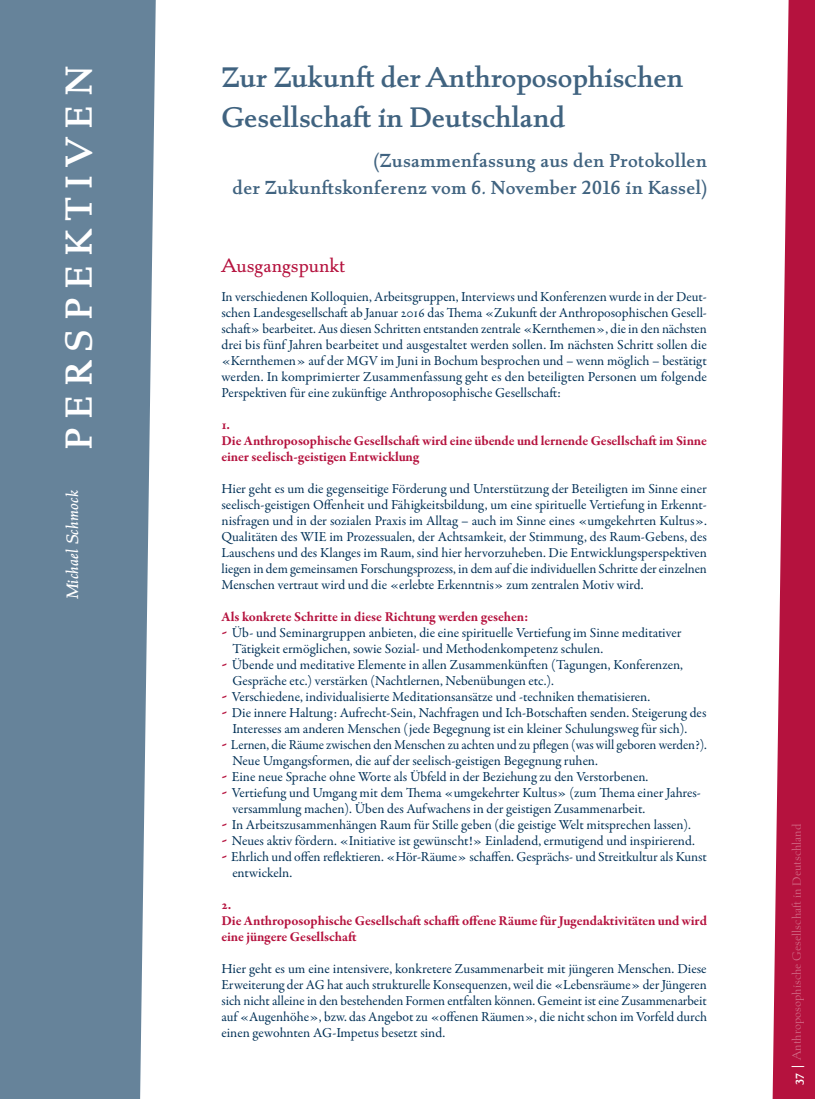
<style>
.page{position:relative;width:815px;height:1099px;background:#fff}
.page>*{position:absolute;margin:0;border:0;box-sizing:border-box;transform-origin:0 0}
.t1{font:600 40px "Albertan Pro";color:#fff}
.t2{font:600 30px/40px "Albertan Pro";letter-spacing:-.005em;color:#406380}
.t3{font:600 20px/26.2px "Albertan Pro";letter-spacing:.01em;color:#406380;text-align:right}
.t4{font:500 20px "Albertan Pro";color:#b5123e}
.t5{font:italic 500 17.5px "Albertan Pro";color:#fff}
.t6{font:13.75px/16px "Garamond Premr Pro";letter-spacing:-.005em;color:#003056}
.t7{font:700 13.75px/16px "Garamond Premr Pro";letter-spacing:-.005em;color:#b5123e}
.t8{font:300 12.5px "Albertan Pro";color:#d3718b}
.s1{font-family:"Albertan Pro";font-weight:700;font-style:italic;font-size:20px;color:#b5123e}
.s2{font-weight:700;color:#fff}
</style>
<div class="page">
<svg style="left:773px;top:0;width:42px;height:1098px;fill:#b5123e"></svg>
<div style="left:0;top:0;width:156px;height:1098px;background:#66839a"></div>
<h1 class="t1" style="left:54px;top:450px;width:386px;rotate:-90deg">P E R S P E K T I V E N</h1>
<p class="t5" style="left:62px;top:599px;width:111px;rotate:-90deg">Michael Schmock</p>
<h2 class="t2" style="left:221px;top:57px;width:463px">Zur Zukunft der Anthroposophischen<br>Gesellschaft in Deutschland</h2>
<h3 class="t3" style="left:233px;top:147px;width:476px">(Zusammenfassung aus den Protokollen<br>der Zukunftskonferenz vom 6. November 2016 in Kassel)</h3>
<h3 class="t4" style="left:221px;top:253px;width:125px">Ausgangspunkt</h3>
<p class="t6" style="left:221px;top:288px;width:487px;text-align:justify">In verschiedenen Kolloquien, Arbeitsgruppen, Interviews und Konferenzen wurde in der Deut&shy;schen Landesgesellschaft ab Januar 2016 das Thema «Zukunft der Anthroposophischen Gesell&shy;schaft» bearbeitet. Aus diesen Schritten entstanden zentrale «Kernthemen», die in den nächsten drei bis fünf Jahren bearbeitet und ausgestaltet werden sollen. Im nächsten Schritt sollen die «Kernthemen» auf der MGV im Juni in Bochum besprochen und – wenn möglich – bestätigt werden. In komprimierter Zusammenfassung geht es den beteiligten Personen um folgende Perspektiven für eine zukünftige Anthroposophische Gesellschaft:</p>
<p class="t7" style="left:221px;top:416px;width:487px">1.<br>Die Anthroposophische Gesellschaft wird eine übende und lernende Gesellschaft im Sinne einer seelisch-geistigen Entwicklung</p>
<p class="t6" style="left:221px;top:480px;width:487px;text-align:justify">Hier geht es um die gegenseitige Förderung und Unterstützung der Beteiligten im Sinne einer seelisch-geistigen Offenheit und Fähigkeitsbildung, um eine spirituelle Vertiefung in Erkennt&shy;nisfragen und in der sozialen Praxis im Alltag – auch im Sinne eines «umgekehrten Kultus».<br>Qualitäten des WIE im Prozessualen, der Achtsamkeit, der Stimmung, des Raum-Gebens, des Lauschens und des Klanges im Raum, sind hier hervorzuheben. Die Entwicklungsperspektiven liegen in dem gemeinsamen Forschungsprozess, in dem auf die individuellen Schritte der einzelnen Menschen vertraut wird und die «erlebte Erkenntnis» zum zentralen Motiv wird.</p>
<p class="t7" style="left:221px;top:608px;width:309px">Als konkrete Schritte in diese Richtung werden gesehen:</p>
<p class="t6" style="left:232px;top:624px;width:450px;text-indent:-11px"><span class="s1">-</span> Üb- und Seminargruppen anbieten, die eine spirituelle Vertiefung im Sinne meditativer<br>Tätigkeit ermöglichen, sowie Sozial- und Methodenkompetenz schulen.</p>
<p class="t6" style="left:232px;top:656px;width:452px;text-indent:-11px"><span class="s1">-</span> Übende und meditative Elemente in allen Zusammenkünften (Tagungen, Konferenzen,<br>Gespräche etc.) verstärken (Nachtlernen, Nebenübungen etc.).</p>
<p class="t6" style="left:221px;top:688px;width:430px"><span class="s1">-</span> Verschiedene, individualisierte Meditationsansätze und -techniken thematisieren.</p>
<p class="t6" style="left:221px;top:704px;width:486px;text-align:center"><span class="s1">-</span> Die innere Haltung: Aufrecht-Sein, Nachfragen und Ich-Botschaften senden. Steigerung des<br>Interesses am anderen Menschen (jede Begegnung ist ein kleiner Schulungsweg für sich).</p>
<p class="t6" style="left:232px;top:736px;width:476px;text-indent:-11px"><span class="s1">-</span> Lernen, die Räume zwischen den Menschen zu achten und zu pflegen (was will geboren werden?).<br>Neue Umgangsformen, die auf der seelisch-geistigen Begegnung ruhen.</p>
<p class="t6" style="left:221px;top:768px;width:428px"><span class="s1">-</span> Eine neue Sprache ohne Worte als Übfeld in der Beziehung zu den Verstorbenen.</p>
<p class="t6" style="left:232px;top:784px;width:470px;text-indent:-11px"><span class="s1">-</span> Vertiefung und Umgang mit dem Thema «umgekehrter Kultus» (zum Thema einer Jahres&shy;versammlung machen). Üben des Aufwachens in der geistigen Zusammenarbeit.</p>
<p class="t6" style="left:221px;top:816px;width:471px"><span class="s1">-</span> In Arbeitszusammenhängen Raum für Stille geben (die geistige Welt mitsprechen lassen).</p>
<p class="t6" style="left:221px;top:832px;width:475px"><span class="s1">-</span> Neues aktiv fördern. «Initiative ist gewünscht!» Einladend, ermutigend und inspirierend.</p>
<p class="t6" style="left:232px;top:848px;width:476px;text-indent:-11px"><span class="s1">-</span> Ehrlich und offen reflektieren. «Hör-Räume» schaffen. Gesprächs- und Streitkultur als Kunst entwickeln.</p>
<p class="t7" style="left:221px;top:896px;width:487px">2.<br>Die Anthroposophische Gesellschaft schafft offene Räume für Jugendaktivitäten und wird eine jüngere Gesellschaft</p>
<p class="t6" style="left:221px;top:960px;width:487px;text-align:justify">Hier geht es um eine intensivere, konkretere Zusammenarbeit mit jüngeren Menschen. Diese Erweiterung der AG hat auch strukturelle Konsequenzen, weil die «Lebensräume» der Jüngeren sich nicht alleine in den bestehenden Formen entfalten können. Gemeint ist eine Zusammenarbeit auf «Augenhöhe», bzw. das Angebot zu «offenen Räumen», die nicht schon im Vorfeld durch einen gewohnten AG-Impetus besetzt sind.</p>
<p class="t8" style="left:789px;top:1084px;width:262px;rotate:-90deg"><span class="s2">37 |</span> Anthroposophische Gesellschaft in Deutschland</p>
</div>
